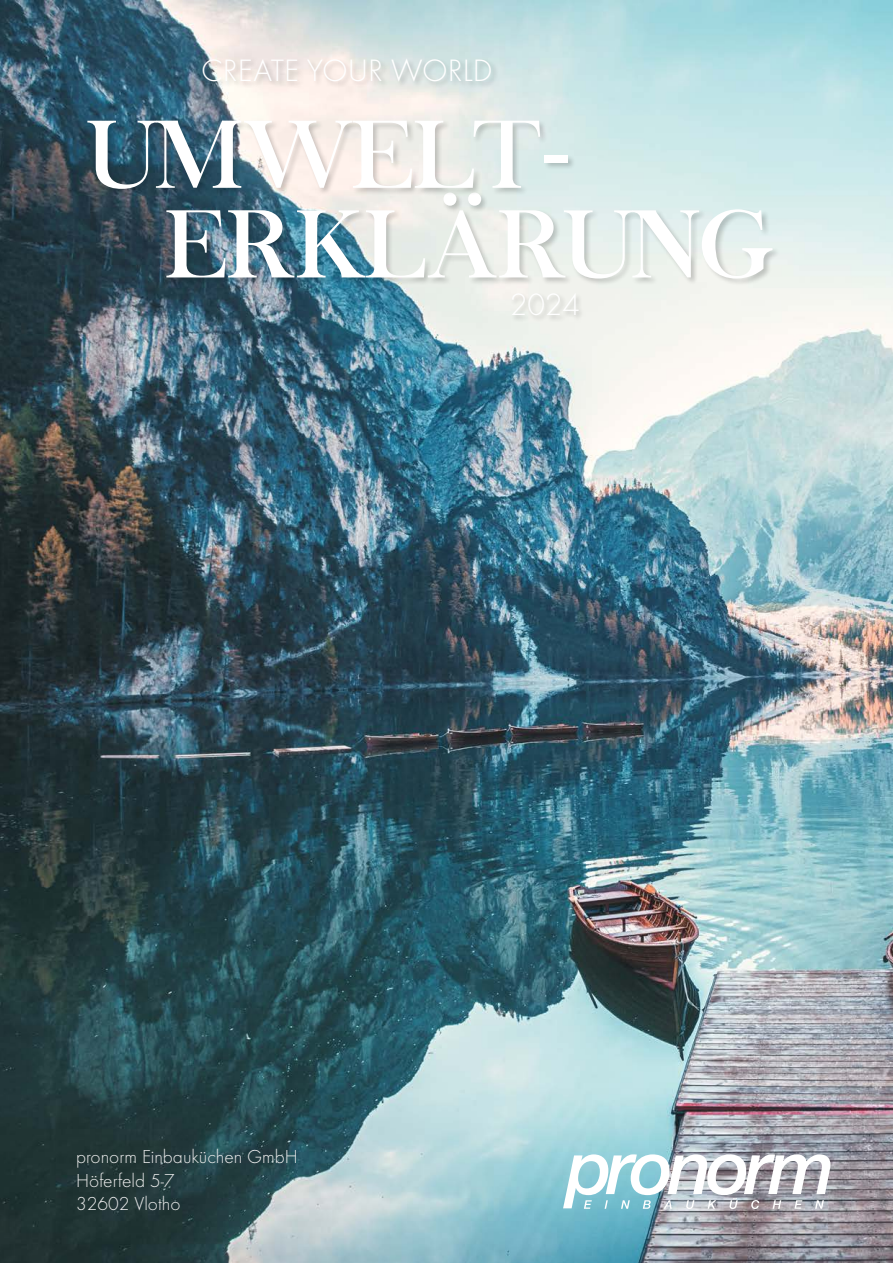
<style>
.page{position:relative;width:893px;height:1263px;background:#fff}
.page>*{position:absolute;margin:0;border:0;box-sizing:border-box;transform-origin:0 0}
.t1{font:94.5px "Chapaza";color:#fff}
.t2{font:300 32.1px "Futura";color:#fff}
.t3{font:300 19.5px/23.4px "Futura";color:#ededed}
</style>
<div class="page">
<img style="left:0;top:0;width:893px;height:1263px">
<svg style="left:563px;top:1154px;width:267px;height:55px"></svg>
<div style="left:201px;top:57px;width:298px;height:32px;background:#000;opacity:.2"></div>
<div style="left:510px;top:292px;width:75px;height:31px;background:#ebece7"></div>
<div style="left:164px;top:192px;width:617px;height:94px;background:#000;opacity:.2"></div>
<div style="left:86px;top:119px;width:490px;height:77px;background:#000;opacity:.2"></div>
<h2 class="t2" style="left:201px;top:50px;width:293px">CREATE YOUR WORLD</h2>
<h1 class="t1" style="left:86px;top:100px;width:485px">UMWELT-</h1>
<h1 class="t1" style="left:165px;top:190px;width:610px">ERKLÄRUNG</h1>
<h2 class="t2" style="left:510px;top:284px;width:72px">2024</h2>
<p class="t3" style="left:76px;top:1145px;width:223px">pronorm Einbauküchen GmbH<br>Höferfeld 5-7<br>32602 Vlotho</p>
</div>
